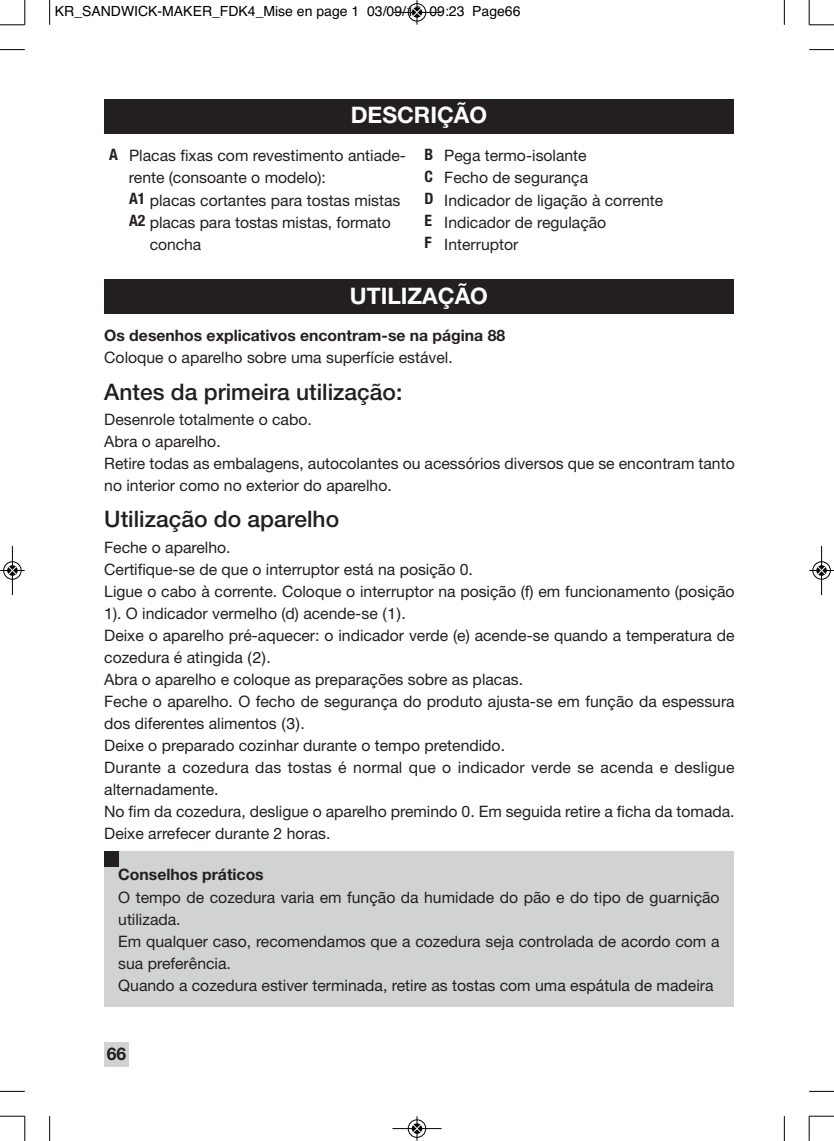
<style>
.page{position:relative;width:834px;height:1141px;background:#fff}
.page>*{position:absolute;margin:0;border:0;box-sizing:border-box;transform-origin:0 0}
.t1{font:500 22.75px "Helvetica Neue";color:#231f20}
.t2{font:700 22.75px "Helvetica Neue";color:#fff}
.t3{font:700 17.5px "Helvetica Neue";color:#231f20}
.t4{font:15.75px/22.1px "Helvetica Neue";color:#231f20}
.t5{font:700 15.75px "Helvetica Neue";color:#231f20}
.t6{font:14px "Helvetica";color:#000}
.s1{font-weight:700;font-stretch:condensed}
.s2{font-family:"Helvetica"}
</style>
<div class="page">
<div style="left:104px;top:1042px;width:25px;height:25px;background:#d1d2d4"></div>
<div style="left:104px;top:99px;width:629px;height:35px;background:#231f20"></div>
<div style="left:104px;top:279px;width:629px;height:35px;background:#231f20"></div>
<div style="left:104px;top:851px;width:629px;height:156px;background:#d1d2d4"></div>
<div style="left:104px;top:851px;width:15px;height:16px;background:#231f20"></div>
<svg style="left:49px;top:0;width:1px;height:25px"></svg>
<svg style="left:0;top:49px;width:25px;height:1px"></svg>
<svg style="left:783px;top:0;width:1px;height:25px"></svg>
<svg style="left:809px;top:49px;width:24px;height:1px"></svg>
<svg style="left:49px;top:1116px;width:1px;height:25px"></svg>
<svg style="left:0;top:1091px;width:25px;height:1px"></svg>
<svg style="left:783px;top:1116px;width:1px;height:25px"></svg>
<svg style="left:809px;top:1091px;width:24px;height:1px"></svg>
<svg style="left:0;top:0;width:26px;height:26px"></svg>
<svg style="left:808px;top:0;width:25px;height:26px"></svg>
<svg style="left:0;top:1116px;width:26px;height:25px"></svg>
<svg style="left:808px;top:1116px;width:25px;height:25px"></svg>
<div style="left:407px;top:3px;width:19px;height:19px;border:1px solid #fff;border-radius:50%"></div>
<hr style="left:392px;top:12px;width:49px;height:1px;background:#000">
<div style="left:408px;top:3px;width:18px;height:18px;border:1px solid #000;border-radius:50%"></div>
<svg style="left:412px;top:0;width:9px;height:25px"></svg>
<div style="left:407px;top:1119px;width:19px;height:19px;border:1px solid #fff;border-radius:50%"></div>
<hr style="left:392px;top:1128px;width:49px;height:1px;background:#000">
<div style="left:408px;top:1120px;width:18px;height:18px;border:1px solid #000;border-radius:50%"></div>
<svg style="left:412px;top:1116px;width:9px;height:25px"></svg>
<div style="left:3px;top:561px;width:19px;height:19px;border:1px solid #fff;border-radius:50%"></div>
<hr style="left:12px;top:546px;width:1px;height:49px;background:#000">
<div style="left:3px;top:562px;width:18px;height:17px;border:1px solid #000;border-radius:50%"></div>
<svg style="left:0;top:566px;width:25px;height:9px"></svg>
<div style="left:812px;top:561px;width:18px;height:19px;border:1px solid #fff;border-radius:50%"></div>
<hr style="left:821px;top:546px;width:1px;height:49px;background:#000">
<div style="left:812px;top:562px;width:18px;height:17px;border:1px solid #000;border-radius:50%"></div>
<svg style="left:809px;top:566px;width:24px;height:9px"></svg>
<p class="t6" style="left:55px;top:6px;width:467px">KR_SANDWICK-MAKER_FDK4_Mise en page 1 03/09/12 09:23 Page66</p>
<h1 class="t2" style="left:351px;top:107px;width:138px">DESCRIÇÃO</h1>
<p class="t4" style="left:109px;top:146px;width:298px"><span class="s1">A</span> Placas fixas com revestimento antiade-</p>
<p class="t4" style="left:129px;top:168px;width:198px">rente (consoante o modelo):</p>
<p class="t4" style="left:129px;top:191px;width:273px"><span class="s1">A1</span> placas cortantes para tostas mistas</p>
<p class="t4" style="left:129px;top:213px;width:263px"><span class="s1">A2</span> placas para tostas mistas, formato</p>
<p class="t4" style="left:150px;top:235px;width:53px">concha</p>
<p class="t4" style="left:424px;top:146px;width:240px"><span class="s1">B</span> Pega termo-isolante<br><span class="s1">C</span> Fecho de segurança<br><span class="s1">D</span> Indicador de ligação à corrente<br><span class="s1">E</span> Indicador de regulação<br><span class="s1">F</span> Interruptor</p>
<h1 class="t2" style="left:350px;top:287px;width:139px">UTILIZAÇÃO</h1>
<p class="t5" style="left:104px;top:330px;width:402px">Os desenhos explicativos encontram-se na página 88</p>
<p class="t4" style="left:104px;top:348px;width:350px">Coloque o aparelho sobre uma superfície estável.</p>
<h1 class="t1" style="left:104px;top:383px;width:299px">Antes da primeira utilização:</h1>
<p class="t4" style="left:104px;top:410px;width:631px">Desenrole totalmente o cabo.<br>Abra o aparelho.<br>Retire todas as embalagens, autocolantes ou acessórios diversos que se encontram tanto no interior como no exterior do aparelho.</p>
<h1 class="t1" style="left:104px;top:511px;width:236px">Utilização do aparelho</h1>
<p class="t4" style="left:104px;top:538px;width:632px">Feche o aparelho.<br>Certifique-se de que o interruptor está na posição 0.<br>Ligue o cabo à corrente. Coloque o interruptor na posição (f) em funcionamento (posição 1). O indicador vermelho (d) acende-se <span class="s2">(1)</span>.<br>Deixe o aparelho pré-aquecer: o indicador verde (e) acende-se quando a temperatura de cozedura é atingida <span class="s2">(2)</span>.<br>Abra o aparelho e coloque as preparações sobre as placas.<br>Feche o aparelho. O fecho de segurança do produto ajusta-se em função da espessura dos diferentes alimentos <span class="s2">(3)</span>.<br>Deixe o preparado cozinhar durante o tempo pretendido.<br>Durante a cozedura das tostas é normal que o indicador verde se acenda e desligue alternadamente.<br>No fim da cozedura, desligue o aparelho premindo 0. Em seguida retire a ficha da tomada.<br>Deixe arrefecer durante 2 horas.</p>
<p class="t5" style="left:118px;top:869px;width:147px">Conselhos práticos</p>
<p class="t4" style="left:118px;top:887px;width:603px">O tempo de cozedura varia em função da humidade do pão e do tipo de guarnição utilizada.<br>Em qualquer caso, recomendamos que a cozedura seja controlada de acordo com a sua preferência.<br>Quando a cozedura estiver terminada, retire as tostas com uma espátula de madeira</p>
<p class="t3" style="left:107px;top:1047px;width:21px">66</p>
</div>
